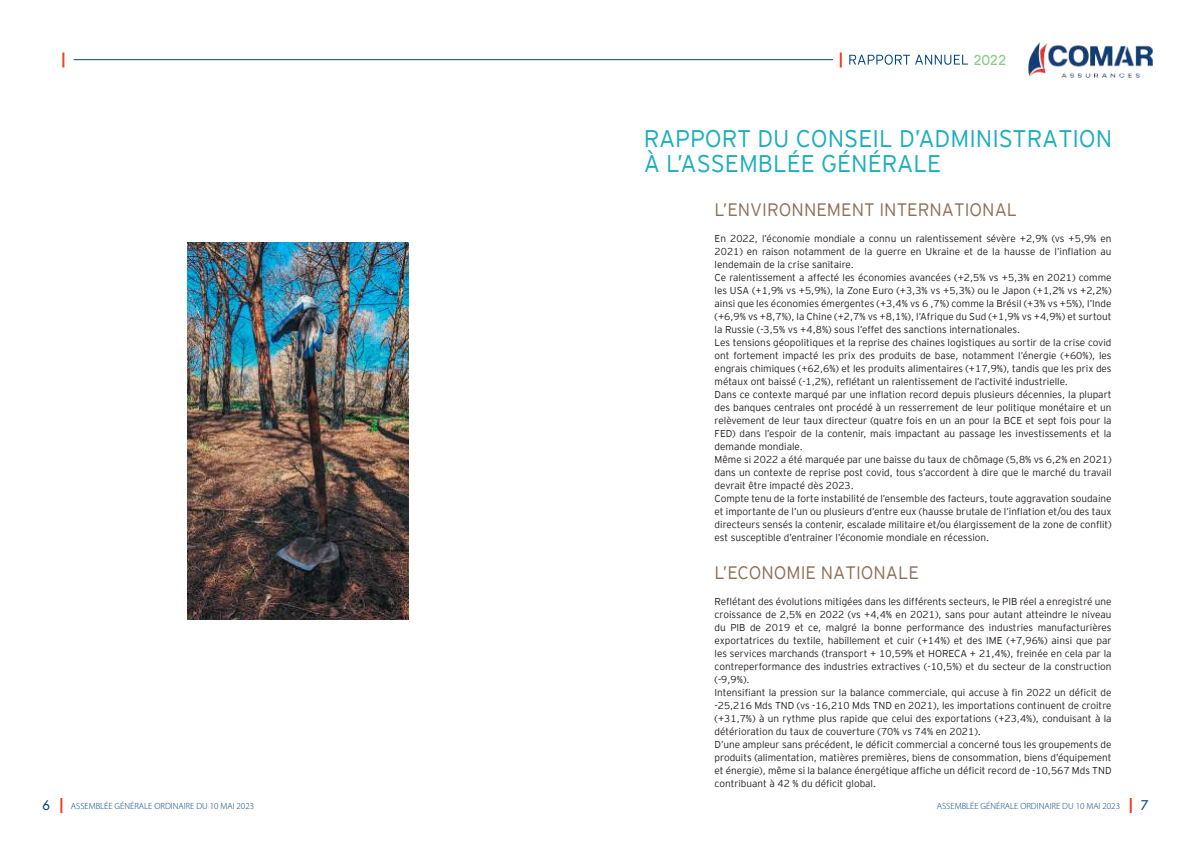
<style>
.page{position:relative;width:1191px;height:842px;background:#fff}
.page>*{position:absolute;margin:0;border:0;box-sizing:border-box;transform-origin:0 0}
.t1{font:300 24px/25px "EY Interstate";color:#1baebd}
.t2{font:300 18px "EY Interstate";color:#8f7157}
.t3{font:13px "Futura";color:#004580}
.t4{font:700 12.9px "Caviar Dreams";color:#89ca8b}
.t5{font:300 10px/13px "EY Interstate";color:#241f1f}
.t6{font:300 9px "Myriad Pro";color:#004580}
</style>
<div class="page">
<svg style="left:849px;top:55px;width:119px;height:10px"></svg>
<img style="left:1028px;top:42px;width:125px;height:36px">
<hr style="left:74px;top:59px;width:759px;height:1px;background:#004580">
<svg style="left:839px;top:52px;width:2px;height:15px"></svg>
<svg style="left:62px;top:52px;width:2px;height:15px"></svg>
<svg style="left:1129px;top:798px;width:2px;height:15px"></svg>
<svg style="left:60px;top:798px;width:2px;height:15px"></svg>
<img style="left:187px;top:243px;width:221px;height:376px">
<p class="t4" style="left:973px;top:53px;width:34px">2022</p>
<h1 class="t1" style="left:643px;top:124px;width:470px">RAPPORT DU CONSEIL D’ADMINISTRATION<br>À L’ASSEMBLÉE GÉNÉRALE</h1>
<h2 class="t2" style="left:714px;top:196px;width:304px">L’ENVIRONNEMENT INTERNATIONAL</h2>
<p class="t5" style="left:714px;top:231px;width:398px">En 2022, l’économie mondiale a connu un ralentissement sévère +2,9% (vs +5,9% en 2021) en raison notamment de la guerre en Ukraine et de la hausse de l’inflation au lendemain de la crise sanitaire.<br>Ce ralentissement a affecté les économies avancées (+2,5% vs +5,3% en 2021) comme les USA (+1,9% vs +5,9%), la Zone Euro (+3,3% vs +5,3%) ou le Japon (+1,2% vs +2,2%) ainsi que les économies émergentes (+3,4% vs 6 ,7%) comme la Brésil (+3% vs +5%), l’Inde (+6,9% vs +8,7%), la Chine (+2,7% vs +8,1%), l’Afrique du Sud (+1,9% vs +4,9%) et surtout la Russie (-3,5% vs +4,8%) sous l’effet des sanctions internationales.<br>Les tensions géopolitiques et la reprise des chaines logistiques au sortir de la crise covid ont fortement impacté les prix des produits de base, notamment l’énergie (+60%), les engrais chimiques (+62,6%) et les produits alimentaires (+17,9%), tandis que les prix des métaux ont baissé (-1,2%), reflétant un ralentissement de l’activité industrielle.<br>Dans ce contexte marqué par une inflation record depuis plusieurs décennies, la plupart des banques centrales ont procédé à un resserrement de leur politique monétaire et un relèvement de leur taux directeur (quatre fois en un an pour la BCE et sept fois pour la FED) dans l’espoir de la contenir, mais impactant au passage les investissements et la demande mondiale.<br>Même si 2022 a été marquée par une baisse du taux de chômage (5,8% vs 6,2% en 2021) dans un contexte de reprise post covid, tous s’accordent à dire que le marché du travail devrait être impacté dès 2023.<br>Compte tenu de la forte instabilité de l’ensemble des facteurs, toute aggravation soudaine et importante de l’un ou plusieurs d’entre eux (hausse brutale de l’inflation et/ou des taux directeurs sensés la contenir, escalade militaire et/ou élargissement de la zone de conflit) est susceptible d’entrainer l’économie mondiale en récession.</p>
<h2 class="t2" style="left:714px;top:559px;width:206px">L’ECONOMIE NATIONALE</h2>
<p class="t5" style="left:714px;top:594px;width:398px">Reflétant des évolutions mitigées dans les différents secteurs, le PIB réel a enregistré une croissance de 2,5% en 2022 (vs +4,4% en 2021), sans pour autant atteindre le niveau du PIB de 2019 et ce, malgré la bonne performance des industries manufacturières exportatrices du textile, habillement et cuir (+14%) et des IME (+7,96%) ainsi que par les services marchands (transport + 10,59% et HORECA + 21,4%), freinée en cela par la contreperformance des industries extractives (-10,5%) et du secteur de la construction (-9,9%).<br>Intensifiant la pression sur la balance commerciale, qui accuse à fin 2022 un déficit de -25,216 Mds TND (vs -16,210 Mds TND en 2021), les importations continuent de croitre (+31,7%) à un rythme plus rapide que celui des exportations (+23,4%), conduisant à la détérioration du taux de couverture (70% vs 74% en 2021).<br>D’une ampleur sans précédent, le déficit commercial a concerné tous les groupements de produits (alimentation, matières premières, biens de consommation, biens d’équipement et énergie), même si la balance énergétique affiche un déficit record de -10,567 Mds TND contribuant à 42 % du déficit global.</p>
<h3 class="t3" style="left:43px;top:797px;width:9px">6</h3>
<p class="t6" style="left:71px;top:801px;width:185px">ASSEMBLÉE GÉNÉRALE ORDINAIRE DU 10 MAI 2023</p>
<p class="t6" style="left:937px;top:801px;width:185px">ASSEMBLÉE GÉNÉRALE ORDINAIRE DU 10 MAI 2023</p>
<h3 class="t3" style="left:1141px;top:797px;width:9px">7</h3>
</div>
